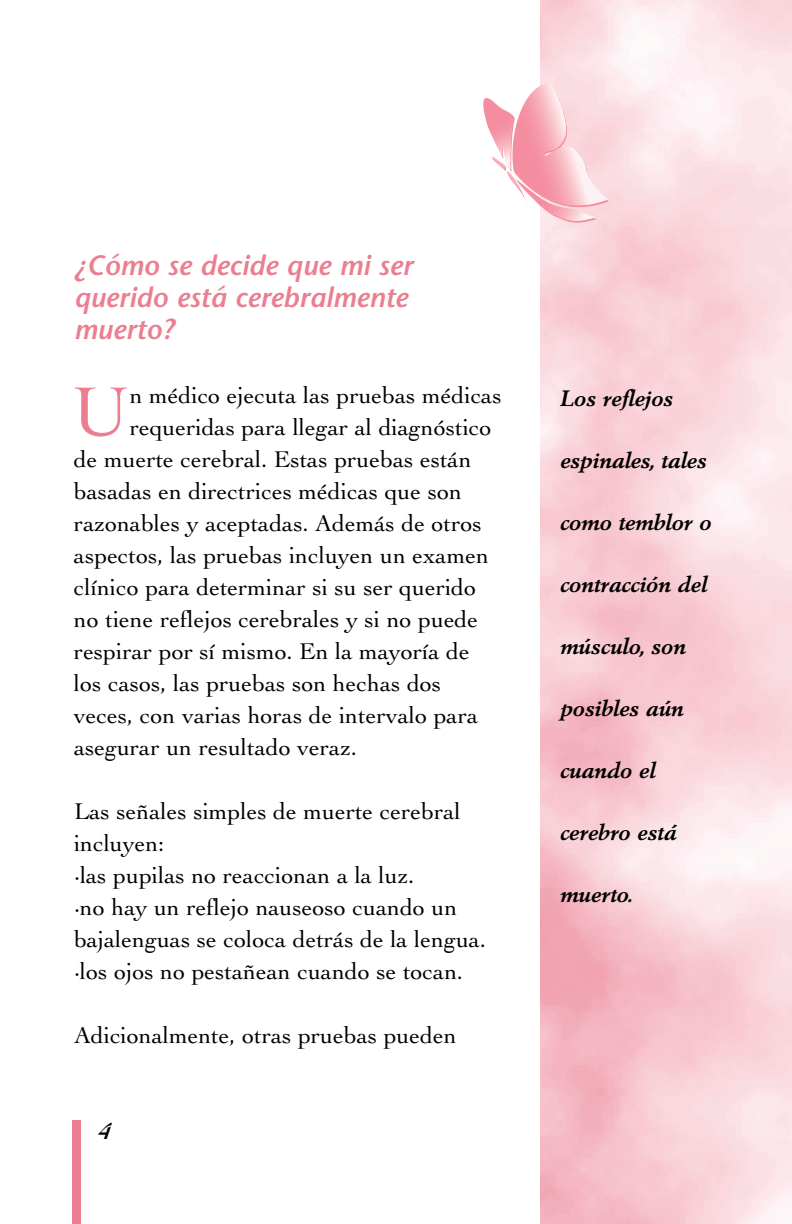
<style>
.page{position:relative;width:792px;height:1224px;background:#fff}
.page>*{position:absolute;margin:0;border:0;box-sizing:border-box;transform-origin:0 0}
.t1{font:72.8px "Cochin";color:#eb7e90}
.t2{font:italic 600 28px/32px "Stone Sans";color:#eb7e90}
.t3{font:24px/32px "Cochin";color:#000}
.t4{font:italic 700 24px "Cochin";color:#000}
.t5{font:italic 700 22px "Berling";color:#000}
</style>
<div class="page">
<div style="left:72px;top:1120px;width:9px;height:103px;background:#eb7e90"></div>
<svg style="left:483px;top:83px;width:126px;height:143px"></svg>
<p class="t2" style="left:74px;top:252px;width:340px">¿Cómo se decide que mi ser querido está cerebralmente muerto?</p>
<h1 class="t1" style="left:72px;top:383px;width:59px">U</h1>
<p class="t3" style="left:130px;top:382px;width:374px">n médico ejecuta las pruebas médicas</p>
<p class="t3" style="left:130px;top:414px;width:363px">requeridas para llegar al diagnóstico</p>
<p class="t3" style="left:74px;top:446px;width:399px">de muerte cerebral. Estas pruebas están</p>
<p class="t3" style="left:74px;top:478px;width:390px">basadas en directrices médicas que son</p>
<p class="t3" style="left:74px;top:510px;width:409px">razonables y aceptadas. Además de otros</p>
<p class="t3" style="left:74px;top:542px;width:416px">aspectos, las pruebas incluyen un examen</p>
<p class="t3" style="left:74px;top:574px;width:404px">clínico para determinar si su ser querido</p>
<p class="t3" style="left:74px;top:606px;width:406px">no tiene reflejos cerebrales y si no puede</p>
<p class="t3" style="left:74px;top:638px;width:397px">respirar por sí mismo. En la mayoría de</p>
<p class="t3" style="left:74px;top:670px;width:369px">los casos, las pruebas son hechas dos</p>
<p class="t3" style="left:74px;top:702px;width:406px">veces, con varias horas de intervalo para</p>
<p class="t3" style="left:74px;top:734px;width:285px">asegurar un resultado veraz.</p>
<p class="t3" style="left:74px;top:798px;width:414px">Las señales simples de muerte cerebral incluyen:<br>·las pupilas no reaccionan a la luz.<br>·no hay un reflejo nauseoso cuando un bajalenguas se coloca detrás de la lengua. ·los ojos no pestañean cuando se tocan.</p>
<p class="t3" style="left:74px;top:1022px;width:384px">Adicionalmente, otras pruebas pueden</p>
<p class="t4" style="left:99px;top:1122px;width:13px">4</p>
<p class="t5" style="left:560px;top:389px;width:115px">Los reflejos</p>
<p class="t5" style="left:560px;top:451px;width:148px">espinales, tales</p>
<p class="t5" style="left:560px;top:513px;width:153px">como temblor o</p>
<p class="t5" style="left:560px;top:575px;width:148px">contracción del</p>
<p class="t5" style="left:560px;top:637px;width:127px">músculo, son</p>
<p class="t5" style="left:560px;top:699px;width:125px">posibles aún</p>
<p class="t5" style="left:560px;top:761px;width:97px">cuando el</p>
<p class="t5" style="left:560px;top:823px;width:118px">cerebro está</p>
<p class="t5" style="left:560px;top:885px;width:75px">muerto.</p>
</div>
